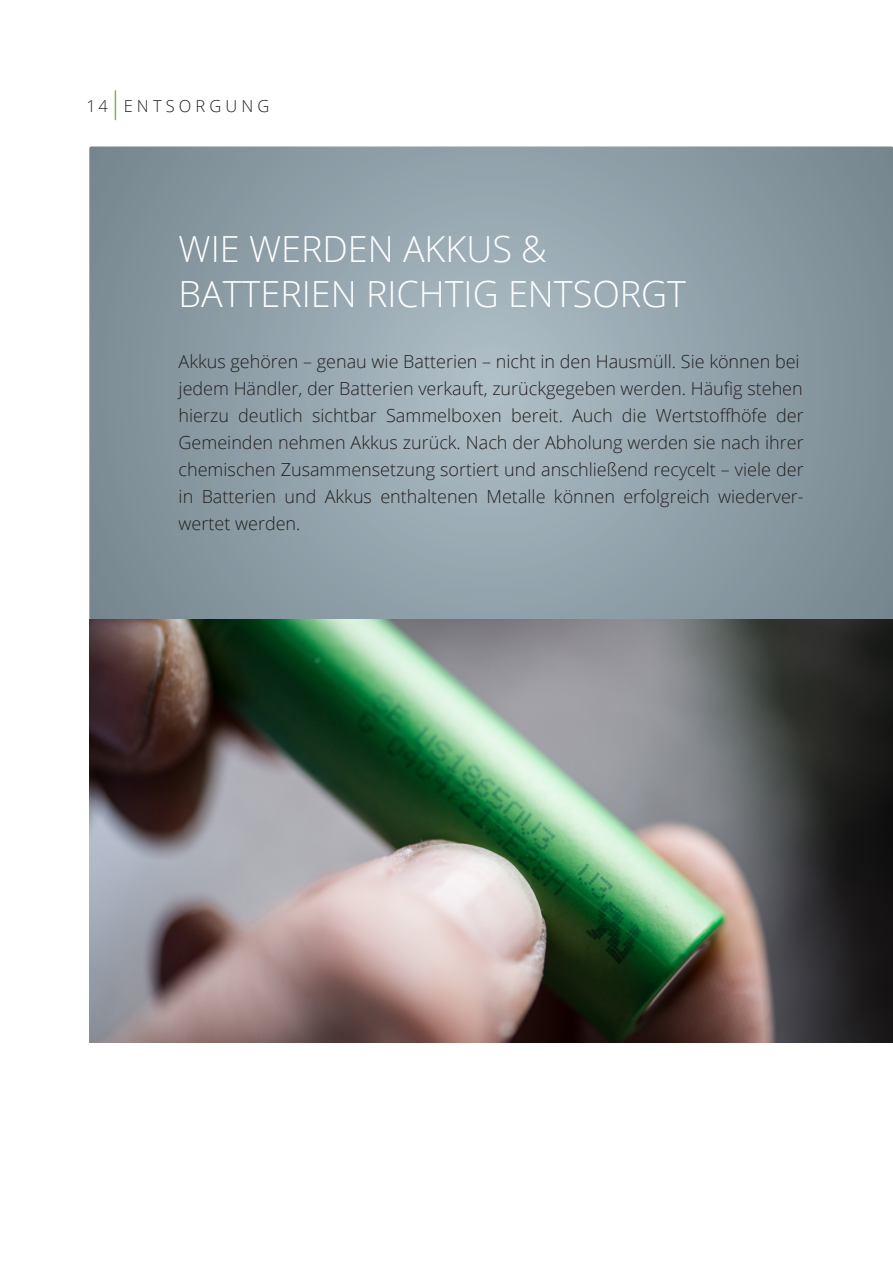
<style>
.page{position:relative;width:893px;height:1263px;background:#fff}
.page>*{position:absolute;margin:0;border:0;box-sizing:border-box;transform-origin:0 0}
.t1{font:300 36px/45px "Open Sans";color:#fff}
.t2{font:300 18px/27px "Open Sans";color:#231f20}
.t3{font:300 16.5px "Open Sans";letter-spacing:.25em;color:#231f20}
</style>
<div class="page">
<svg style="left:89px;top:146px;width:804px;height:474px;background:#8f9fa8"></svg>
<img style="left:90px;top:620px;width:803px;height:423px">
<svg style="left:115px;top:91px;width:1px;height:29px"></svg>
<p class="t3" style="left:86px;top:96px;width:185px">14 ENTSORGUNG</p>
<h1 class="t1" style="left:179px;top:227px;width:509px">WIE WERDEN AKKUS &amp;<br>BATTERIEN RICHTIG ENTSORGT</h1>
<p class="t2" style="left:179px;top:349px;width:627px">Akkus gehören – genau wie Batterien – nicht in den Hausmüll. Sie können bei jedem Händler, der Batterien verkauft, zurückgegeben werden. Häufig stehen hierzu deutlich sichtbar Sammelboxen bereit. Auch die Wertstoffhöfe der Gemeinden nehmen Akkus zurück. Nach der Abholung werden sie nach ihrer chemischen Zusammensetzung sortiert und anschließend recycelt – viele der in Batterien und Akkus enthaltenen Metalle können erfolgreich wiederver&shy;wertet werden.</p>
</div>
